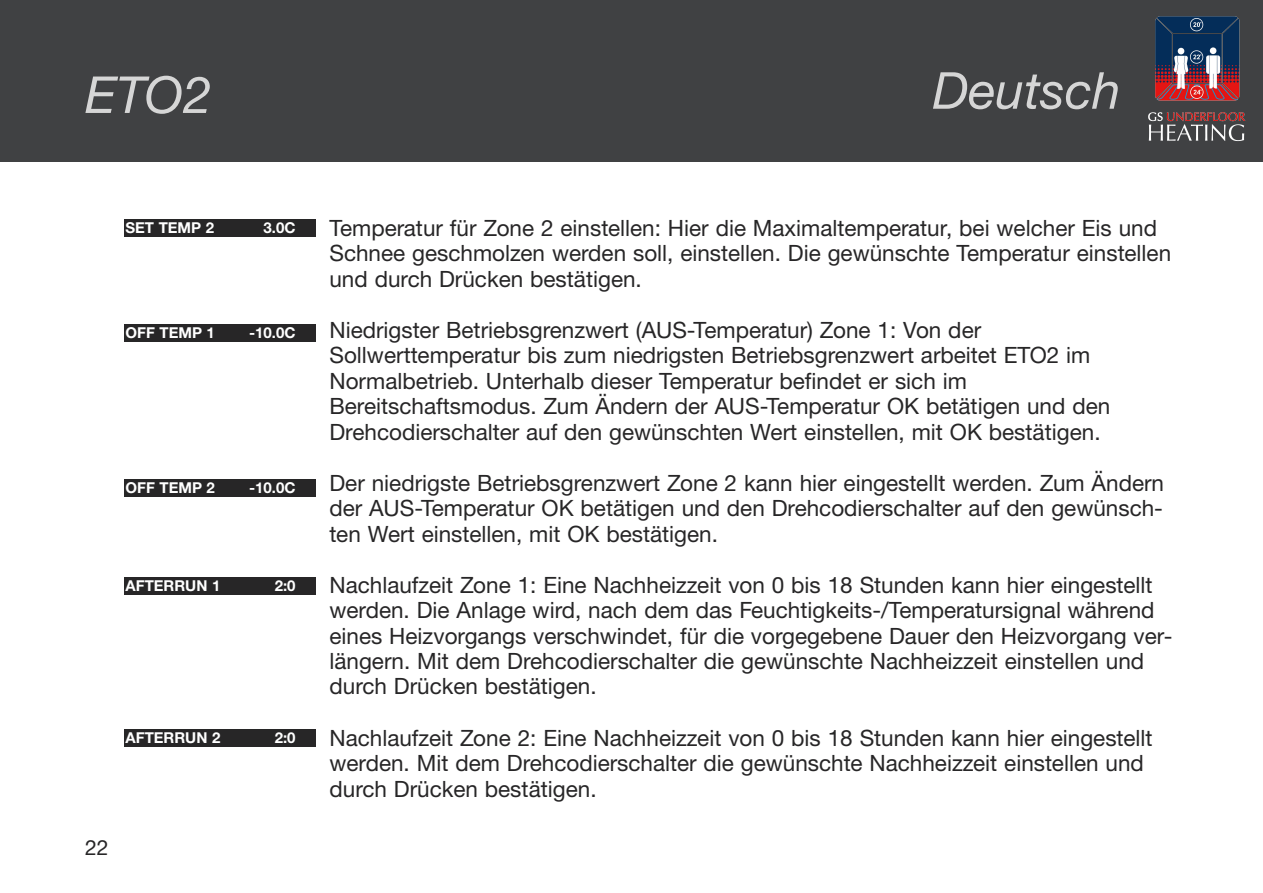
<style>
.page{position:relative;width:1263px;height:893px;background:#fff}
.page>*{position:absolute;margin:0;border:0;box-sizing:border-box;transform-origin:0 0}
.t1{font:italic 51px "Helvetica Neue LTW1 G";color:#d6d6d6}
.t2{font:22.5px/25.5px "Helvetica Neue LTW1 G";color:#272627}
.t3{font:21px "Helvetica Neue LTW1 G";color:#272627}
.t4{font:700 15px "Helvetica Neue LTW1 G";color:#fff}
</style>
<div class="page">
<div style="left:0;top:0;width:1263px;height:162px;background:#404143"></div>
<div style="left:125px;top:219px;width:191px;height:18px;background:#272627"></div>
<div style="left:125px;top:577px;width:191px;height:18px;background:#272627"></div>
<div style="left:125px;top:324px;width:191px;height:18px;background:#272627"></div>
<div style="left:125px;top:479px;width:191px;height:18px;background:#272627"></div>
<div style="left:125px;top:729px;width:191px;height:18px;background:#272627"></div>
<img style="left:1148px;top:16px;width:98px;height:125px">
<h1 class="t1" style="left:85px;top:77px;width:128px">ETO2</h1>
<h1 class="t1" style="left:932px;top:72px;width:189px">Deutsch</h1>
<p class="t4" style="left:126px;top:222px;width:90px">SET TEMP 2</p>
<p class="t4" style="left:264px;top:222px;width:33px">3.0C</p>
<p class="t4" style="left:126px;top:327px;width:91px">OFF TEMP 1</p>
<p class="t4" style="left:249px;top:327px;width:48px">-10.0C</p>
<p class="t4" style="left:126px;top:482px;width:91px">OFF TEMP 2</p>
<p class="t4" style="left:249px;top:482px;width:48px">-10.0C</p>
<p class="t4" style="left:126px;top:580px;width:96px">AFTERRUN 1</p>
<p class="t4" style="left:275px;top:580px;width:22px">2:0</p>
<p class="t4" style="left:126px;top:732px;width:96px">AFTERRUN 2</p>
<p class="t4" style="left:275px;top:732px;width:22px">2:0</p>
<p class="t3" style="left:85px;top:840px;width:25px">22</p>
<p class="t2" style="left:329px;top:217px;width:843px">Temperatur für Zone 2 einstellen: Hier die Maximaltemperatur, bei welcher Eis und<br>Schnee geschmolzen werden soll, einstellen. Die gewünschte Temperatur einstellen und durch Drücken bestätigen.</p>
<p class="t2" style="left:329px;top:319px;width:782px">Niedrigster Betriebsgrenzwert (AUS-Temperatur) Zone 1: Von der Sollwerttemperatur bis zum niedrigsten Betriebsgrenzwert arbeitet ETO2 im Normalbetrieb. Unterhalb dieser Temperatur befindet er sich im Bereitschaftsmodus. Zum Ändern der AUS-Temperatur OK betätigen und den Drehcodierschalter auf den gewünschten Wert einstellen, mit OK bestätigen.</p>
<p class="t2" style="left:329px;top:472px;width:836px;text-align:justify">Der niedrigste Betriebsgrenzwert Zone 2 kann hier eingestellt werden. Zum Ändern der AUS-Temperatur OK betätigen und den Drehcodierschalter auf den gewünsch&shy;ten Wert einstellen, mit OK bestätigen.</p>
<p class="t2" style="left:329px;top:574px;width:845px">Nachlaufzeit Zone 1: Eine Nachheizzeit von 0 bis 18 Stunden kann hier eingestellt werden. Die Anlage wird, nach dem das Feuchtigkeits-/Temperatursignal während eines Heizvorgangs verschwindet, für die vorgegebene Dauer den Heizvorgang ver&shy;längern. Mit dem Drehcodierschalter die gewünschte Nachheizzeit einstellen und durch Drücken bestätigen.</p>
<p class="t2" style="left:329px;top:727px;width:824px">Nachlaufzeit Zone 2: Eine Nachheizzeit von 0 bis 18 Stunden kann hier eingestellt werden. Mit dem Drehcodierschalter die gewünschte Nachheizzeit einstellen und durch Drücken bestätigen.</p>
</div>
